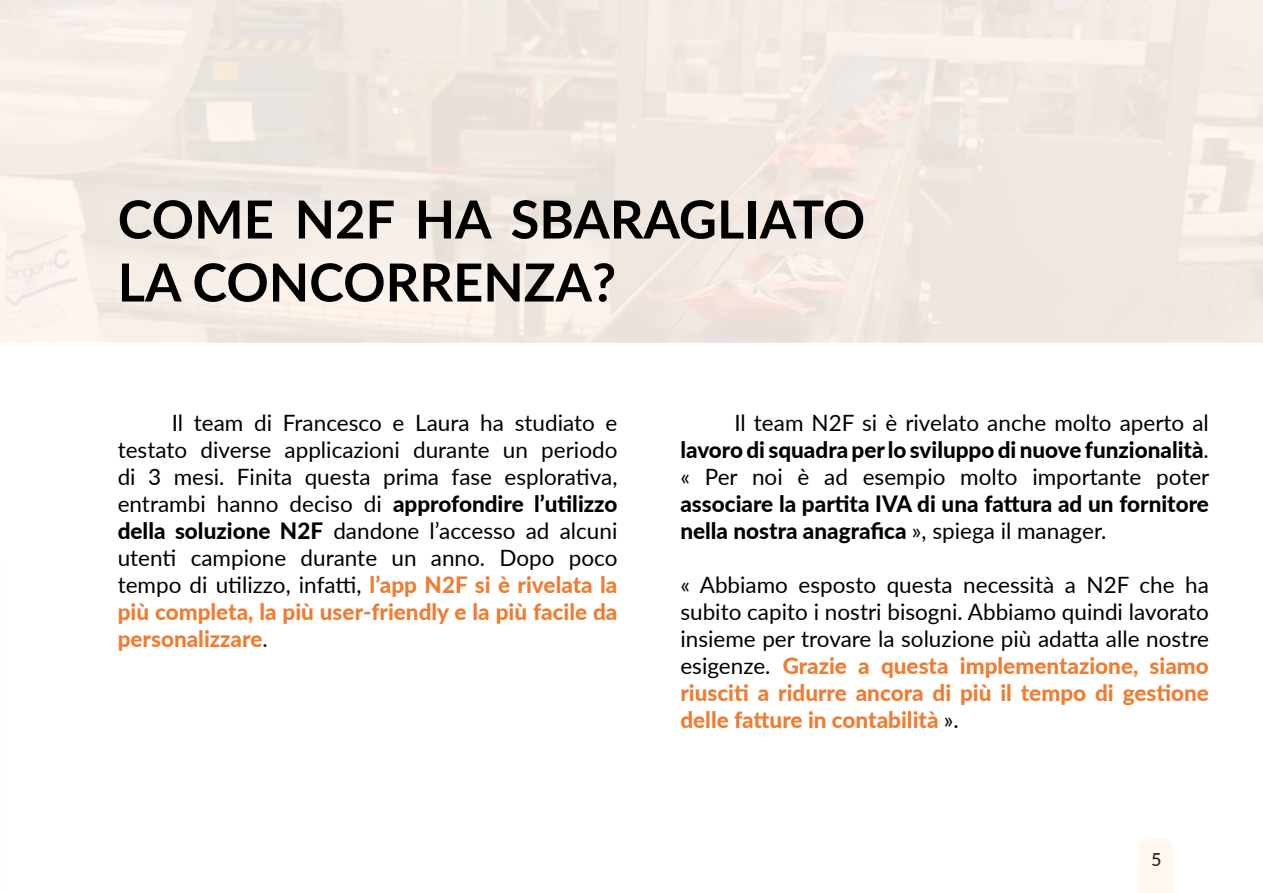
<style>
.page{position:relative;width:1263px;height:893px;background:#fff}
.page>*{position:absolute;margin:0;border:0;box-sizing:border-box;transform-origin:0 0}
.t1{font:700 52.5px/63px "Lato";color:#000}
.t2{font:22.5px/27px "Lato";color:#000;text-align:justify}
.t3{font:800 22.5px/27px "Lato";color:#000}
.t4{font:500 18px "Lato";color:#262320}
.s1{font-weight:800}
.s2{font-weight:800;color:#ef7c31}
.s3{font-weight:400}
</style>
<div class="page">
<div style="left:1139px;top:839px;width:35px;height:54px;background:#fff7f0"></div>
<h1 class="t1" style="left:118px;top:186px;width:749px">COME N2F HA SBARAGLIATO<br>LA CONCORRENZA?</h1>
<p class="t2" style="left:118px;top:409px;width:501px;text-indent:54px">Il team di Francesco e Laura ha studiato e testato diverse applicazioni durante un periodo di 3 mesi. Finita questa prima fase esplorativa, entrambi hanno deciso di <span class="s1">approfondire l’utilizzo della soluzione N2F</span> dandone l’accesso ad alcuni utenti campione durante un anno. Dopo poco tempo di utilizzo, infatti, <span class="s2">l’app N2F si è rivelata la più completa, la più user-friendly e la più facile da personalizzare</span>.</p>
<p class="t2" style="left:680px;top:409px;width:530px;text-indent:54px">Il team N2F si è rivelato anche molto aperto al <span class="s1">lavoro di squadra per lo sviluppo di nuove funzionalità</span>. « Per noi è ad esempio molto importante poter</p>
<p class="t3" style="left:680px;top:490px;width:530px">associare la partita IVA di una fattura ad un fornitore nella nostra anagrafica <span class="s3">», spiega il manager.</span></p>
<p class="t2" style="left:680px;top:571px;width:530px">« Abbiamo esposto questa necessità a N2F che ha subito capito i nostri bisogni. Abbiamo quindi lavorato insieme per trovare la soluzione più adatta alle nostre esigenze. <span class="s2">Grazie a questa implementazione, siamo riusciti a ridurre ancora di più il tempo di gestione delle fatture in contabilità</span> ».</p>
<p class="t4" style="left:1151px;top:847px;width:12px">5</p>
</div>
